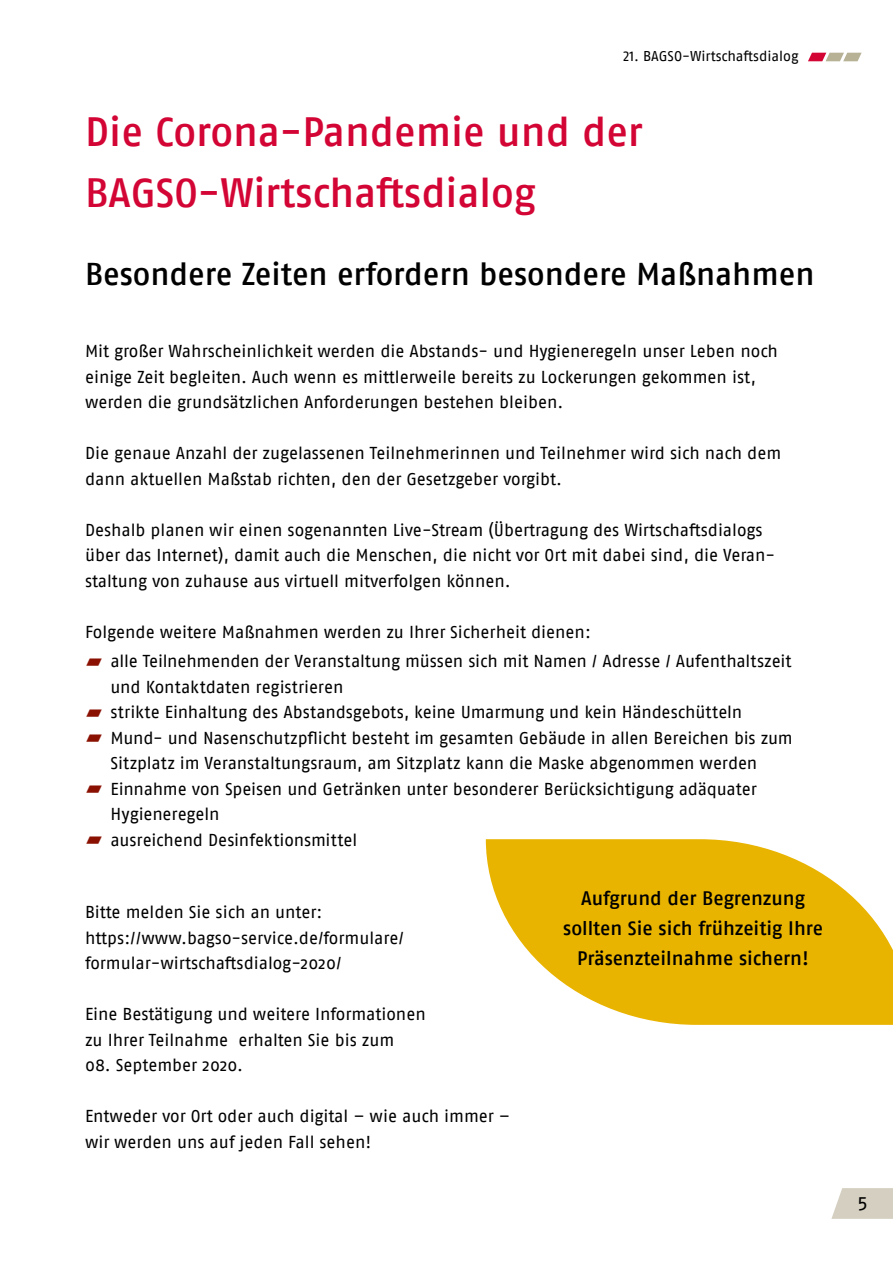
<style>
.page{position:relative;width:893px;height:1263px;background:#fff}
.page>*{position:absolute;margin:0;border:0;box-sizing:border-box;transform-origin:0 0}
.t1{font:500 40.95px/61.3px "Fago Pro";color:#d30535}
.t2{font:500 31.5px "Fago Pro";letter-spacing:-.005em;color:#000}
.t3{font:500 19.5px/30px "Fago Pro";letter-spacing:-.005em;color:#000;text-align:center}
.t4{font:19.5px "Fago Pro";color:#000}
.t5{font:17.25px/25.5px "Fago Pro";letter-spacing:-.005em;color:#000}
.t6{font:14.25px "Fago Pro";color:#000}
</style>
<div class="page">
<svg style="left:808px;top:53px;width:54px;height:8px"></svg>
<svg style="left:831px;top:1188px;width:62px;height:31px;background:#d8d3c6"></svg>
<svg style="left:486px;top:839px;width:407px;height:186px;fill:#e9b400"></svg>
<p class="t6" style="left:623px;top:48px;width:177px">21. BAGSO-Wirtschaftsdialog</p>
<h1 class="t1" style="left:85px;top:101px;width:559px">Die Corona-Pandemie und der<br>BAGSO-Wirtschaftsdialog</h1>
<h2 class="t2" style="left:85px;top:255px;width:731px">Besondere Zeiten erfordern besondere Maßnahmen</h2>
<p class="t5" style="left:85px;top:338px;width:694px">Mit großer Wahrscheinlichkeit werden die Abstands- und Hygieneregeln unser Leben noch einige Zeit begleiten. Auch wenn es mittlerweile bereits zu Lockerungen gekommen ist, werden die grundsätzlichen Anforderungen bestehen bleiben.</p>
<p class="t5" style="left:85px;top:440px;width:698px">Die genaue Anzahl der zugelassenen Teilnehmerinnen und Teilnehmer wird sich nach dem dann aktuellen Maßstab richten, den der Gesetzgeber vorgibt.</p>
<p class="t5" style="left:85px;top:517px;width:692px">Deshalb planen wir einen sogenannten Live-Stream (Übertragung des Wirtschaftsdialogs über das Internet), damit auch die Menschen, die nicht vor Ort mit dabei sind, die Veran&shy;staltung von zuhause aus virtuell mitverfolgen können.</p>
<p class="t5" style="left:111px;top:617px;width:682px;line-height:29.7px;text-indent:-26px">Folgende weitere Maßnahmen werden zu Ihrer Sicherheit dienen:<br>alle Teilnehmenden der Veranstaltung müssen sich mit Namen / Adresse / Aufenthaltszeit</p>
<p class="t5" style="left:111px;top:674px;width:684px">und Kontaktdaten registrieren<br>strikte Einhaltung des Abstandsgebots, keine Umarmung und kein Händeschütteln Mund- und Nasenschutzpflicht besteht im gesamten Gebäude in allen Bereichen bis zum Sitzplatz im Veranstaltungsraum, am Sitzplatz kann die Maske abgenommen werden Einnahme von Speisen und Getränken unter besonderer Berücksichtigung adäquater Hygieneregeln<br>ausreichend Desinfektionsmittel</p>
<p class="t5" style="left:85px;top:899px;width:320px">Bitte melden Sie sich an unter: https://www.bagso-service.de/formulare/ formular-wirtschaftsdialog-2020/</p>
<p class="t5" style="left:85px;top:1001px;width:342px">Eine Bestätigung und weitere Informationen zu Ihrer Teilnahme erhalten Sie bis zum</p>
<p class="t5" style="left:85px;top:1052px;width:160px">08. September 2020.</p>
<p class="t5" style="left:85px;top:1103px;width:427px">Entweder vor Ort oder auch digital – wie auch immer – wir werden uns auf jeden Fall sehen!</p>
<p class="t3" style="left:563px;top:883px;width:261px">Aufgrund der Begrenzung sollten Sie sich frühzeitig Ihre<br>Präsenzteilnahme sichern!</p>
<p class="t4" style="left:857px;top:1191px;width:12px">5</p>
</div>
